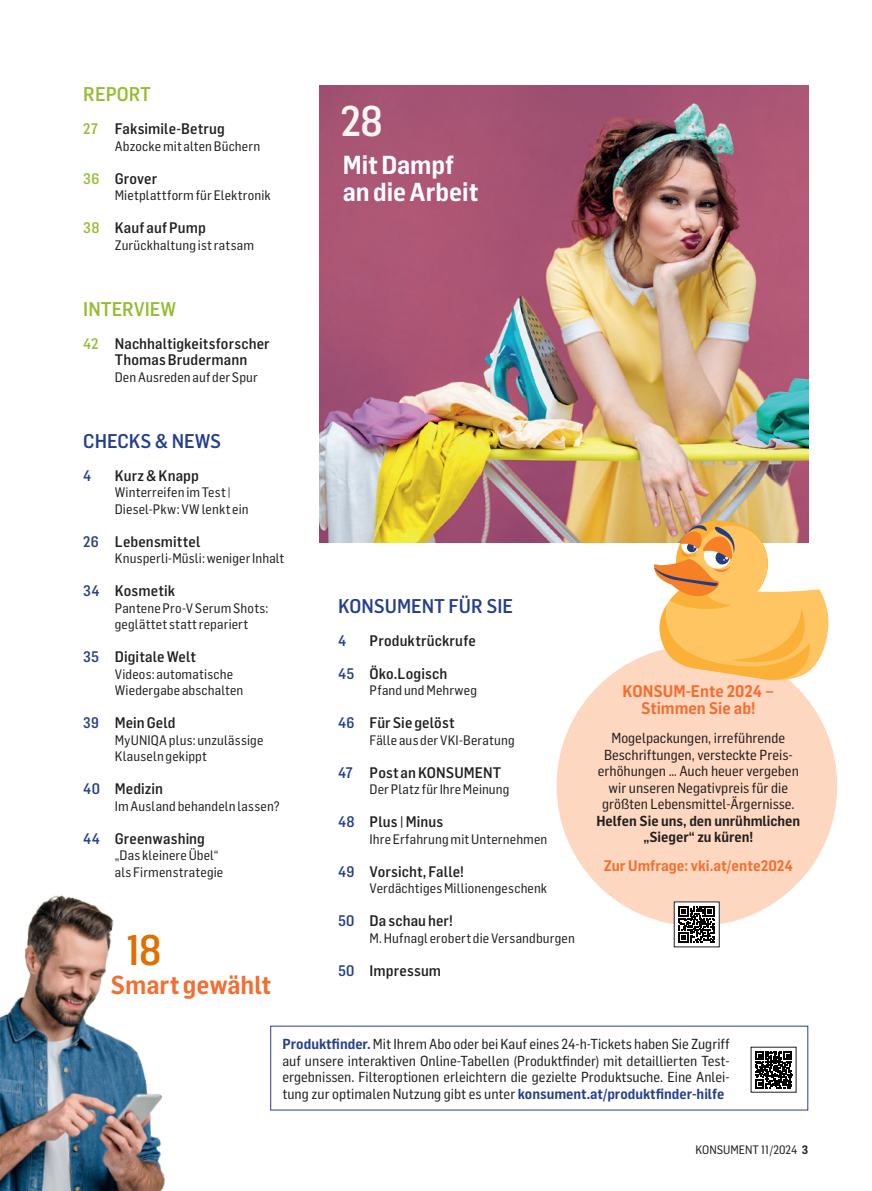
<style>
.page{position:relative;width:872px;height:1191px;background:#fff}
.page>*{position:absolute;margin:0;border:0;box-sizing:border-box;transform-origin:0 0}
.B_Kasten_gross_Header{font:500 42px "Flama Semicond";color:#df6f01}
.B_Kasten_gross_Header-2{font:500 42px "Flama Semicond";color:#f9f6f1}
.A_Lauftext_Test_Reports_Rubriken{font:600 25.5px "Flama Semicond";color:#fff}
.t1{font:600 25.5px "Flama Semicond";letter-spacing:-.005em;color:#f36e31}
.t2{font:500 19.5px "Flama Semicond";color:#253f8e}
.t3{font:500 19.5px "Flama Semicond";color:#96bc33}
.t4{font:600 16.5px/16.5px "Flama Semicond";color:#f36e31;text-align:center}
.A_Lauftext_Test_Reports_Rubriken-2{font:500 15px/16.5px "Flama Semicond";letter-spacing:.01em;color:#231f20}
.t5{font:600 15px "Flama Semicond";color:#f36e31}
.A_Lauftext_Test_Reports_Rubriken-3{font:500 15px "Flama Semicond";color:#253f8e}
.t6{font:14.25px/16.5px "Flama Semicond Basic";color:#231f20;text-align:justify}
.A_Lauftext_Test_Reports_Rubriken-4{font:13.5px/16.5px "Flama Semicond Basic";letter-spacing:.01em;color:#231f20}
.t7{font:12px "Flama Semicond Basic";color:#231f20}
.s1{color:#96bc33}
.s2{color:#253f8e}
.s3{font-family:"Flama Semicond";font-weight:600}
.s4{font-family:"Flama Semicond";font-weight:600;color:#253f8e}
</style>
<div class="page">
<div style="left:556px;top:645px;width:281px;height:281px;background:#fdd7bf;border-radius:50%"></div>
<img style="left:319px;top:85px;width:489px;height:457px">
<svg style="left:755px;top:1051px;width:37px;height:37px"></svg>
<img style="left:0;top:894px;width:165px;height:297px">
<div style="left:674px;top:902px;width:45px;height:45px;background:#fff"></div>
<svg style="left:678px;top:906px;width:36px;height:36px"></svg>
<svg style="left:651px;top:517px;width:178px;height:165px"></svg>
<h1 class="t3" style="left:83px;top:81px;width:69px">REPORT</h1>
<p class="A_Lauftext_Test_Reports_Rubriken-2" style="left:83px;top:120px;width:143px"><span class="s1">27</span> Faksimile-Betrug</p>
<p class="A_Lauftext_Test_Reports_Rubriken-4" style="left:115px;top:137px;width:147px">Abzocke mit alten Büchern</p>
<p class="A_Lauftext_Test_Reports_Rubriken-2" style="left:83px;top:169px;width:75px"><span class="s1">36</span> Grover</p>
<p class="A_Lauftext_Test_Reports_Rubriken-4" style="left:115px;top:187px;width:157px">Mietplattform für Elektronik</p>
<p class="A_Lauftext_Test_Reports_Rubriken-2" style="left:83px;top:219px;width:124px"><span class="s1">38</span> Kauf auf Pump</p>
<p class="A_Lauftext_Test_Reports_Rubriken-4" style="left:115px;top:236px;width:141px">Zurückhaltung ist ratsam</p>
<h1 class="t3" style="left:83px;top:296px;width:94px">INTERVIEW</h1>
<p class="A_Lauftext_Test_Reports_Rubriken-2" style="left:115px;top:334px;width:156px;text-indent:-32px"><span class="s1">42</span> Nachhaltigkeitsforscher<br>Thomas Brudermann</p>
<p class="A_Lauftext_Test_Reports_Rubriken-4" style="left:115px;top:368px;width:144px">Den Ausreden auf der Spur</p>
<h1 class="t2" style="left:83px;top:428px;width:139px">CHECKS &amp; NEWS</h1>
<p class="A_Lauftext_Test_Reports_Rubriken-3" style="left:83px;top:465px;width:10px">4</p>
<p class="A_Lauftext_Test_Reports_Rubriken-2" style="left:115px;top:466px;width:86px">Kurz &amp; Knapp</p>
<p class="A_Lauftext_Test_Reports_Rubriken-4" style="left:115px;top:484px;width:135px">Winterreifen im Test |<br>Diesel-Pkw: VW lenkt ein</p>
<p class="A_Lauftext_Test_Reports_Rubriken-2" style="left:83px;top:532px;width:119px"><span class="s2">26</span> Lebensmittel</p>
<p class="A_Lauftext_Test_Reports_Rubriken-4" style="left:115px;top:550px;width:171px">Knusperli-Müsli: weniger Inhalt</p>
<p class="A_Lauftext_Test_Reports_Rubriken-2" style="left:83px;top:582px;width:93px"><span class="s2">34</span> Kosmetik</p>
<p class="A_Lauftext_Test_Reports_Rubriken-4" style="left:115px;top:599px;width:155px">Pantene Pro-V Serum Shots: geglättet statt repariert</p>
<p class="A_Lauftext_Test_Reports_Rubriken-2" style="left:83px;top:648px;width:114px"><span class="s2">35</span> Digitale Welt</p>
<p class="A_Lauftext_Test_Reports_Rubriken-4" style="left:115px;top:665px;width:130px">Videos: automatische<br>Wiedergabe abschalten</p>
<p class="A_Lauftext_Test_Reports_Rubriken-2" style="left:83px;top:714px;width:94px"><span class="s2">39</span> Mein Geld</p>
<p class="A_Lauftext_Test_Reports_Rubriken-4" style="left:115px;top:731px;width:150px">MyUNIQA plus: unzulässige<br>Klauseln gekippt</p>
<p class="A_Lauftext_Test_Reports_Rubriken-2" style="left:83px;top:780px;width:81px"><span class="s2">40</span> Medizin</p>
<p class="A_Lauftext_Test_Reports_Rubriken-4" style="left:115px;top:797px;width:166px">Im Ausland behandeln lassen?</p>
<p class="A_Lauftext_Test_Reports_Rubriken-2" style="left:83px;top:829px;width:123px"><span class="s2">44</span> Greenwashing</p>
<p class="A_Lauftext_Test_Reports_Rubriken-4" style="left:115px;top:847px;width:110px">„Das kleinere Übel“ als Firmenstrategie</p>
<p class="B_Kasten_gross_Header" style="left:126px;top:922px;width:37px">18</p>
<h2 class="t1" style="left:111px;top:967px;width:162px">Smart gewählt</h2>
<p class="B_Kasten_gross_Header-2" style="left:340px;top:94px;width:44px">28</p>
<p class="A_Lauftext_Test_Reports_Rubriken" style="left:343px;top:148px;width:113px">Mit Dampf</p>
<p class="A_Lauftext_Test_Reports_Rubriken" style="left:343px;top:175px;width:137px">an die Arbeit</p>
<h1 class="t2" style="left:338px;top:593px;width:176px">KONSUMENT FÜR SIE</h1>
<p class="A_Lauftext_Test_Reports_Rubriken-3" style="left:338px;top:630px;width:10px">4</p>
<p class="A_Lauftext_Test_Reports_Rubriken-2" style="left:369px;top:631px;width:108px">Produktrückrufe</p>
<p class="A_Lauftext_Test_Reports_Rubriken-2" style="left:338px;top:664px;width:111px"><span class="s2">45</span> Öko.Logisch</p>
<p class="A_Lauftext_Test_Reports_Rubriken-4" style="left:369px;top:682px;width:109px">Pfand und Mehrweg</p>
<p class="A_Lauftext_Test_Reports_Rubriken-2" style="left:338px;top:714px;width:118px"><span class="s2">46</span> Für Sie gelöst</p>
<p class="A_Lauftext_Test_Reports_Rubriken-4" style="left:369px;top:731px;width:147px">Fälle aus der VKI-Beratung</p>
<p class="A_Lauftext_Test_Reports_Rubriken-2" style="left:338px;top:763px;width:165px"><span class="s2">47</span> Post an KONSUMENT</p>
<p class="A_Lauftext_Test_Reports_Rubriken-4" style="left:369px;top:781px;width:141px">Der Platz für Ihre Meinung</p>
<p class="A_Lauftext_Test_Reports_Rubriken-2" style="left:338px;top:813px;width:107px"><span class="s2">48</span> Plus | Minus</p>
<p class="A_Lauftext_Test_Reports_Rubriken-4" style="left:369px;top:830px;width:179px">Ihre Erfahrung mit Unternehmen</p>
<p class="A_Lauftext_Test_Reports_Rubriken-2" style="left:338px;top:862px;width:127px"><span class="s2">49</span> Vorsicht, Falle!</p>
<p class="A_Lauftext_Test_Reports_Rubriken-4" style="left:369px;top:880px;width:179px">Verdächtiges Millionengeschenk</p>
<p class="A_Lauftext_Test_Reports_Rubriken-2" style="left:338px;top:912px;width:116px"><span class="s2">50</span> Da schau her!</p>
<p class="A_Lauftext_Test_Reports_Rubriken-4" style="left:369px;top:929px;width:207px">M. Hufnagl erobert die Versandburgen</p>
<p class="A_Lauftext_Test_Reports_Rubriken-2" style="left:338px;top:961px;width:105px"><span class="s2">50</span> Impressum</p>
<p class="t4" style="left:622px;top:682px;width:153px">KONSUM-Ente 2024 –<br>Stimmen Sie ab!</p>
<p class="t6" style="left:596px;top:729px;width:205px;text-align:center">Mogelpackungen, irreführende<br>Beschriftungen, versteckte Preis&shy;erhöhungen … Auch heuer vergeben wir unseren Negativpreis für die größten Lebensmittel-Ärgernisse.<br><span class="s3">Helfen Sie uns, den unrühmlichen „Sieger“ zu küren!</span></p>
<p class="t5" style="left:604px;top:855px;width:191px">Zur Umfrage: vki.at/ente2024</p>
<p class="t6" style="left:282px;top:1035px;width:449px"><span class="s4">Produktfinder.</span> Mit Ihrem Abo oder bei Kauf eines 24-h-Tickets haben Sie Zugriff auf unsere interaktiven Online-Tabellen (Produktfinder) mit detaillierten Test&shy;ergebnissen. Filteroptionen erleichtern die gezielte Produktsuche. Eine Anlei&shy;tung zur optimalen Nutzung gibt es unter <span class="s4">konsument.at/produktfinder-hilfe</span></p>
<h1 class="t7" style="left:695px;top:1141px;width:114px">KONSUMENT 11/2024 <span class="s3">3</span></h1>
</div>
